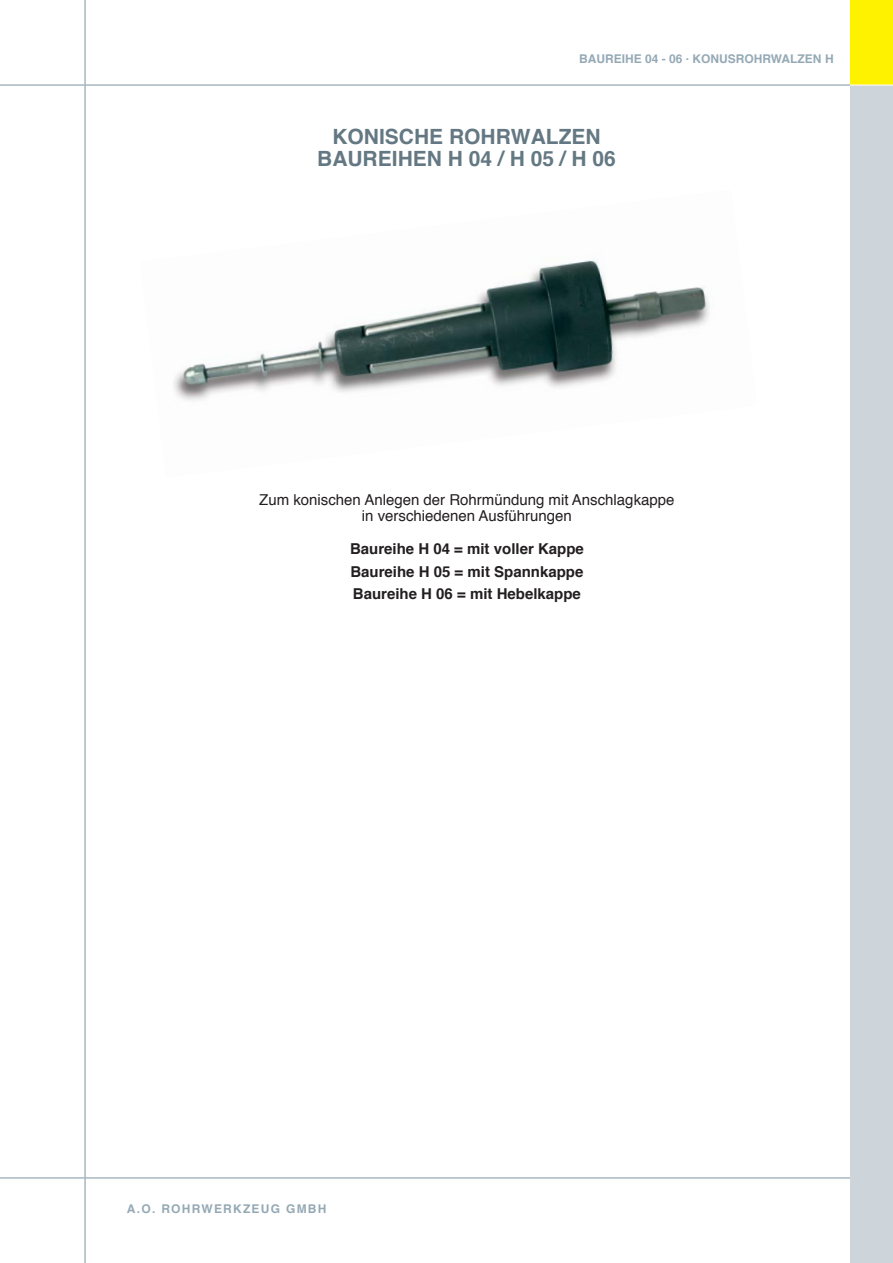
<style>
.page{position:relative;width:893px;height:1263px;background:#fff}
.page>*{position:absolute;margin:0;border:0;box-sizing:border-box;transform-origin:0 0}
.t1{font:700 21px/22.5px "Helvetica";color:#647883;text-align:center}
.t2{font:15px/16.5px "Helvetica";color:#231f20;text-align:center}
.t3{font:700 15px/22.5px "Helvetica";color:#231f20;text-align:justify}
.t4{font:700 12px "Helvetica";color:#95a9b5}
.t5{font:700 12px "Helvetica";letter-spacing:.105em;color:#95a9b5}
</style>
<div class="page">
<img style="left:173px;top:259px;width:536px;height:142px">
<hr style="left:0;top:1177px;width:863px;height:1px;background:#95a9b5">
<hr style="left:0;top:85px;width:863px;height:1px;background:#95a9b5">
<div style="left:850px;top:0;width:43px;height:1263px;background:#cdd5da"></div>
<div style="left:850px;top:0;width:43px;height:85px;background:#fff200"></div>
<hr style="left:85px;top:0;width:1px;height:1263px;background:#95a9b5">
<p class="t4" style="left:579px;top:53px;width:256px">BAUREIHE 04 - 06 . KONUSROHRWALZEN H</p>
<h1 class="t1" style="left:317px;top:127px;width:300px">KONISCHE ROHRWALZEN<br>BAUREIHEN H 04 / H 05 / H 06</h1>
<p class="t2" style="left:259px;top:492px;width:417px">Zum konischen Anlegen der Rohrmündung mit Anschlagkappe in verschiedenen Ausführungen</p>
<p class="t3" style="left:350px;top:539px;width:235px">Baureihe H 04 = mit voller Kappe Baureihe H 05 = mit Spannkappe Baureihe H 06 = mit Hebelkappe</p>
<p class="t5" style="left:127px;top:1204px;width:201px">A.O. ROHRWERKZEUG GMBH</p>
</div>
